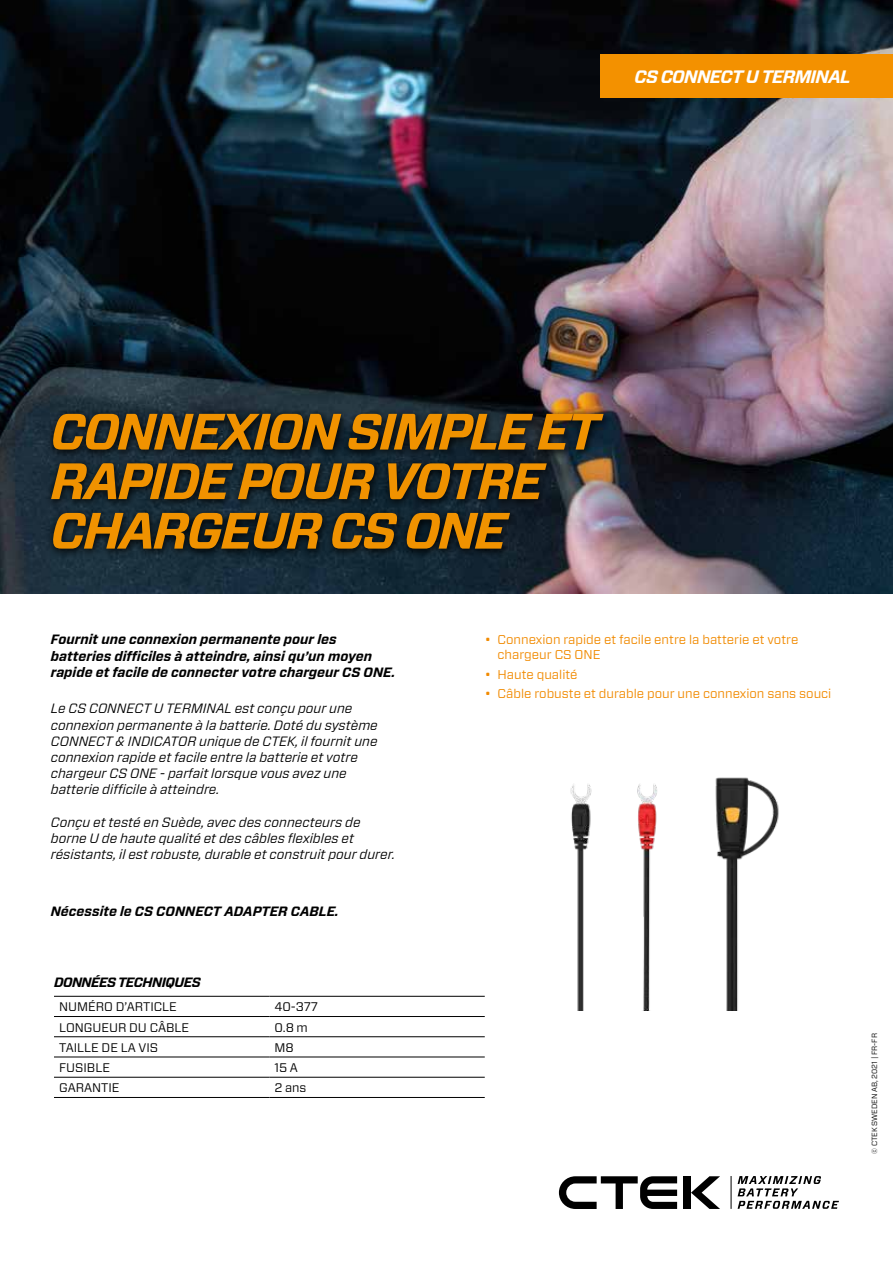
<style>
.page{position:relative;width:893px;height:1263px;background:#fff}
.page>*{position:absolute;margin:0;border:0;box-sizing:border-box;transform-origin:0 0}
.t1{font:italic 700 51px/49.5px "Forza";letter-spacing:-.04em;color:#f09200}
.t2{font:italic 700 18px "Forza";letter-spacing:-.04em;color:#fff}
.t3{font:italic 13.5px/16.2px "Forza";color:#000}
.t4{font:italic 700 13.5px/16.2px "Forza";color:#000}
.t5{font:italic 700 13.5px "Forza";letter-spacing:-.04em;color:#000}
.t6{font:12.75px/15.3px "Forza";color:#f18a00}
.t7{font:12.45px "Forza";color:#000}
.t8{font:7.5px "Forza";color:#000}
</style>
<div class="page">
<div style="left:684px;top:1176px;width:7px;height:33px;background:#000"></div>
<svg style="left:691px;top:1176px;width:29px;height:33px"></svg>
<svg style="left:559px;top:1176px;width:118px;height:33px"></svg>
<svg style="left:738px;top:1176px;width:101px;height:33px"></svg>
<hr style="left:731px;top:1176px;width:1px;height:33px;background:#000">
<img style="left:0;top:0;width:893px;height:593px">
<img style="left:570px;top:777px;width:209px;height:233px">
<svg style="left:45px;top:407px;width:568px;height:151px;background:#182229"></svg>
<div style="left:600px;top:54px;width:293px;height:43px;background:#f39100"></div>
<hr style="left:54px;top:996px;width:215px;height:1px;background:#000">
<hr style="left:269px;top:996px;width:216px;height:1px;background:#000">
<hr style="left:54px;top:1016px;width:215px;height:1px;background:#000">
<hr style="left:269px;top:1016px;width:216px;height:1px;background:#000">
<hr style="left:54px;top:1036px;width:215px;height:1px;background:#000">
<hr style="left:269px;top:1036px;width:216px;height:1px;background:#000">
<hr style="left:54px;top:1057px;width:215px;height:1px;background:#000">
<hr style="left:269px;top:1057px;width:216px;height:1px;background:#000">
<hr style="left:54px;top:1077px;width:215px;height:1px;background:#000">
<hr style="left:269px;top:1077px;width:216px;height:1px;background:#000">
<hr style="left:54px;top:1097px;width:215px;height:1px;background:#000">
<hr style="left:269px;top:1097px;width:216px;height:1px;background:#000">
<h2 class="t2" style="left:634px;top:64px;width:218px">CS CONNECT U TERMINAL</h2>
<h1 class="t1" style="left:51px;top:407px;width:550px">CONNEXION SIMPLE ET<br>RAPIDE POUR VOTRE<br>CHARGEUR CS ONE</h1>
<p class="t4" style="left:51px;top:632px;width:346px">Fournit une connexion permanente pour les batteries difficiles à atteindre, ainsi qu’un moyen rapide et facile de connecter votre chargeur CS ONE.</p>
<p class="t3" style="left:51px;top:700px;width:329px">Le CS CONNECT U TERMINAL est conçu pour une connexion permanente à la batterie. Doté du système CONNECT &amp; INDICATOR unique de CTEK, il fournit une connexion rapide et facile entre la batterie et votre chargeur CS ONE - parfait lorsque vous avez une batterie difficile à atteindre.</p>
<p class="t3" style="left:51px;top:814px;width:346px">Conçu et testé en Suède, avec des connecteurs de borne U de haute qualité et des câbles flexibles et résistants, il est robuste, durable et construit pour durer.</p>
<p class="t4" style="left:51px;top:904px;width:289px">Nécessite le CS CONNECT ADAPTER CABLE.</p>
<p class="t5" style="left:54px;top:973px;width:148px">DONNÉES TECHNIQUES</p>
<p class="t7" style="left:59px;top:998px;width:119px">NUMÉRO D’ARTICLE</p>
<p class="t7" style="left:274px;top:998px;width:45px">40-377</p>
<p class="t7" style="left:59px;top:1019px;width:132px">LONGUEUR DU CÂBLE</p>
<p class="t7" style="left:274px;top:1019px;width:35px">0.8 m</p>
<p class="t7" style="left:59px;top:1039px;width:101px">TAILLE DE LA VIS</p>
<p class="t7" style="left:274px;top:1039px;width:21px">M8</p>
<p class="t7" style="left:59px;top:1059px;width:52px">FUSIBLE</p>
<p class="t7" style="left:274px;top:1059px;width:25px">15 A</p>
<p class="t7" style="left:59px;top:1079px;width:62px">GARANTIE</p>
<p class="t7" style="left:274px;top:1079px;width:33px">2 ans</p>
<p class="t6" style="left:497px;top:631px;width:302px;text-indent:-13px">• Connexion rapide et facile entre la batterie et votre chargeur CS ONE</p>
<p class="t6" style="left:485px;top:666px;width:94px">• Haute qualité</p>
<p class="t6" style="left:485px;top:686px;width:348px">• Câble robuste et durable pour une connexion sans souci</p>
<p class="t8" style="left:870px;top:1153px;width:122px;rotate:-90deg">© CTEK SWEDEN AB, 2021 | FR-FR</p>
</div>
